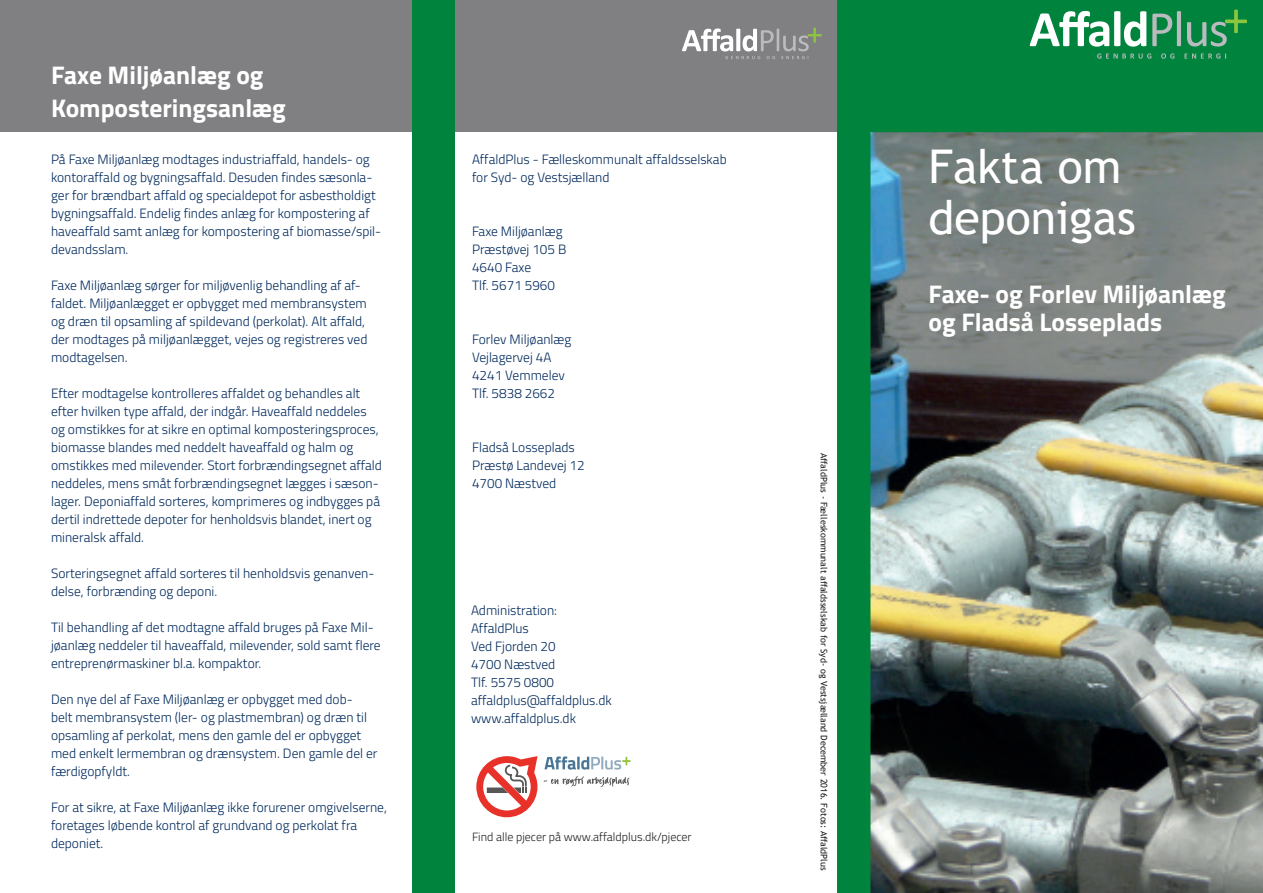
<style>
.page{position:relative;width:1263px;height:893px;background:#fff}
.page>*{position:absolute;margin:0;border:0;box-sizing:border-box;transform-origin:0 0}
.t1{font:46.5px/51px "Trebuchet MS";color:#fff}
.t2{font:700 25.5px/28.5px "Titillium Web";color:#fff}
.t3{font:300 13.5px/18px "Titillium Web";color:#00295c}
.t4{font:300 12px "Titillium Web";color:#231f20}
.t5{font:9px "Trebuchet MS";color:#231f20}
</style>
<div class="page">
<img style="left:870px;top:132px;width:393px;height:761px">
<div style="left:412px;top:126px;width:43px;height:767px;background:#00843d"></div>
<div style="left:0;top:0;width:837px;height:132px;background:#808083"></div>
<svg style="left:682px;top:28px;width:140px;height:32px"></svg>
<div style="left:837px;top:132px;width:33px;height:761px;background:#00843d"></div>
<div style="left:837px;top:0;width:426px;height:132px;background:#00843d"></div>
<svg style="left:1152px;top:10px;width:95px;height:37px;background:#32935b"></svg>
<svg style="left:1030px;top:11px;width:116px;height:36px"></svg>
<svg style="left:1097px;top:53px;width:129px;height:6px"></svg>
<div style="left:412px;top:0;width:43px;height:134px;background:#00843d"></div>
<svg style="left:476px;top:756px;width:61px;height:61px"></svg>
<svg style="left:544px;top:756px;width:87px;height:14px"></svg>
<svg style="left:543px;top:776px;width:86px;height:11px"></svg>
<h2 class="t2" style="left:51px;top:57px;width:236px;line-height:33px">Faxe Miljøanlæg og<br>Komposteringsanlæg</h2>
<p class="t3" style="left:51px;top:150px;width:332px">På Faxe Miljøanlæg modtages industriaffald, handels- og kontoraffald og bygningsaffald. Desuden findes sæsonla&shy;ger for brændbart affald og specialdepot for asbestholdigt bygningsaffald. Endelig findes anlæg for kompostering af haveaffald samt anlæg for kompostering af biomasse/spil&shy;devandsslam.</p>
<p class="t3" style="left:51px;top:276px;width:318px">Faxe Miljøanlæg sørger for miljøvenlig behandling af af&shy;faldet. Miljøanlægget er opbygget med membransystem og dræn til opsamling af spildevand (perkolat). Alt affald, der modtages på miljøanlægget, vejes og registreres ved modtagelsen.</p>
<p class="t3" style="left:51px;top:384px;width:332px">Efter modtagelse kontrolleres affaldet og behandles alt efter hvilken type affald, der indgår. Haveaffald neddeles og omstikkes for at sikre en optimal komposteringsproces, biomasse blandes med neddelt haveaffald og halm og omstikkes med milevender. Stort forbrændingsegnet affald neddeles, mens småt forbrændingsegnet lægges i sæson&shy;lager. Deponiaffald sorteres, komprimeres og indbygges på dertil indrettede depoter for henholdsvis blandet, inert og mineralsk affald.</p>
<p class="t3" style="left:51px;top:564px;width:325px">Sorteringsegnet affald sorteres til henholdsvis genanven&shy;delse, forbrænding og deponi.</p>
<p class="t3" style="left:51px;top:618px;width:331px">Til behandling af det modtagne affald bruges på Faxe Mil&shy;jøanlæg neddeler til haveaffald, milevender, sold samt flere entreprenørmaskiner bl.a. kompaktor.</p>
<p class="t3" style="left:51px;top:690px;width:328px">Den nye del af Faxe Miljøanlæg er opbygget med dob&shy;belt membransystem (ler- og plastmembran) og dræn til opsamling af perkolat, mens den gamle del er opbygget med enkelt lermembran og drænsystem. Den gamle del er færdigopfyldt.</p>
<p class="t3" style="left:51px;top:798px;width:337px">For at sikre, at Faxe Miljøanlæg ikke forurener omgivelserne, foretages løbende kontrol af grundvand og perkolat fra deponiet.</p>
<p class="t3" style="left:472px;top:150px;width:256px">AffaldPlus - Fælleskommunalt affaldsselskab for Syd- og Vestsjælland</p>
<p class="t3" style="left:472px;top:222px;width:96px">Faxe Miljøanlæg<br>Præstøvej 105 B<br>4640 Faxe<br>Tlf. 5671 5960</p>
<p class="t3" style="left:472px;top:330px;width:101px">Forlev Miljøanlæg<br>Vejlagervej 4A<br>4241 Vemmelev<br>Tlf. 5838 2662</p>
<p class="t3" style="left:472px;top:438px;width:114px">Fladså Losseplads<br>Præstø Landevej 12<br>4700 Næstved</p>
<p class="t3" style="left:471px;top:601px;width:142px">Administration:<br>AffaldPlus<br>Ved Fjorden 20<br>4700 Næstved<br>Tlf. 5575 0800 affaldplus@affaldplus.dk www.affaldplus.dk</p>
<p class="t4" style="left:472px;top:828px;width:221px">Find alle pjecer på www.affaldplus.dk/pjecer</p>
<p class="t5" style="left:830px;top:453px;width:419px;rotate:90deg">AffaldPlus - Fælleskommunalt affaldsselskab for Syd- og Vestsjælland December 2016. Fotos: AffaldPlus</p>
<h1 class="t1" style="left:929px;top:141px;width:209px">Fakta om deponigas</h1>
<h2 class="t2" style="left:929px;top:278px;width:299px">Faxe- og Forlev Miljøanlæg og Fladså Losseplads</h2>
</div>
